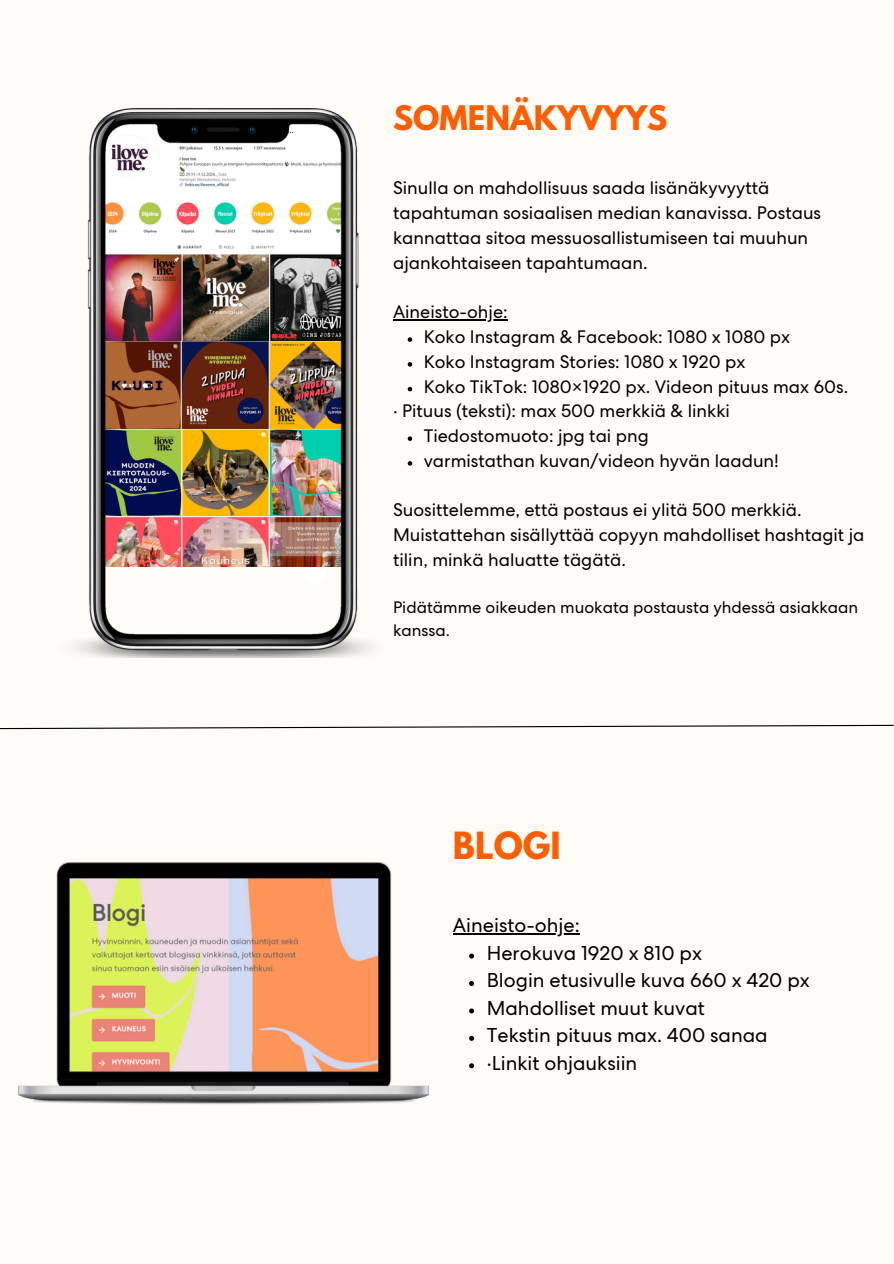
<style>
.page{position:relative;width:894px;height:1264px;background:#fff}
.page>*{position:absolute;margin:0;border:0;box-sizing:border-box;transform-origin:0 0}
.t1{font:700 33.15px "League Spartan";color:#fe5e00}
.t2{font:700 30px "League Spartan";color:#fe5e00}
.t3{font:19.95px "Centra No 2";color:#000}
.t4{font:18px/24.8px "Centra No 2";color:#000}
.t5{font:16.5px/22.5px "Centra No 2";color:#000}
</style>
<div class="page">
<div style="left:0;top:0;width:893px;height:1263px;background:#fffbf6"></div>
<svg style="left:0;top:724px;width:893px;height:5px"></svg>
<img style="left:19px;top:862px;width:409px;height:242px">
<img style="left:74px;top:108px;width:298px;height:549px">
<hr style="left:393px;top:319px;width:114px;height:1px;background:#000">
<svg style="left:407px;top:337px;width:5px;height:5px"></svg>
<svg style="left:407px;top:362px;width:5px;height:4px"></svg>
<svg style="left:407px;top:387px;width:5px;height:4px"></svg>
<svg style="left:407px;top:436px;width:5px;height:5px"></svg>
<svg style="left:407px;top:461px;width:5px;height:4px"></svg>
<hr style="left:453px;top:933px;width:126px;height:1px;background:#000">
<svg style="left:469px;top:953px;width:5px;height:5px"></svg>
<svg style="left:469px;top:981px;width:5px;height:5px"></svg>
<svg style="left:469px;top:1008px;width:5px;height:5px"></svg>
<svg style="left:469px;top:1035px;width:5px;height:5px"></svg>
<svg style="left:469px;top:1063px;width:5px;height:5px"></svg>
<h1 class="t2" style="left:393px;top:103px;width:275px">SOMENÄKYVYYS</h1>
<h2 class="t4" style="left:393px;top:178px;width:429px">Sinulla on mahdollisuus saada lisänäkyvyyttä tapahtuman sosiaalisen median kanavissa. Postaus kannattaa sitoa messuosallistumiseen tai muuhun ajankohtaiseen tapahtumaan.</h2>
<h2 class="t4" style="left:393px;top:302px;width:116px">Aineisto-ohje:</h2>
<p class="t4" style="left:423px;top:327px;width:368px">Koko Instagram &amp; Facebook: 1080 x 1080 px</p>
<p class="t4" style="left:423px;top:352px;width:323px">Koko Instagram Stories: 1080 x 1920 px</p>
<p class="t4" style="left:423px;top:376px;width:426px">Koko TikTok: 1080×1920 px. Videon pituus max 60s.</p>
<h2 class="t4" style="left:393px;top:401px;width:338px">· Pituus (teksti): max 500 merkkiä &amp; linkki</h2>
<p class="t4" style="left:423px;top:426px;width:226px">Tiedostomuoto: jpg tai png</p>
<p class="t4" style="left:423px;top:451px;width:356px">varmistathan kuvan/videon hyvän laadun!</p>
<h2 class="t4" style="left:393px;top:500px;width:473px">Suosittelemme, että postaus ei ylitä 500 merkkiä.<br>Muistattehan sisällyttää copyyn mahdolliset hashtagit ja tilin, minkä haluatte tägätä.</h2>
<p class="t5" style="left:393px;top:598px;width:466px">Pidätämme oikeuden muokata postausta yhdessä asiakkaan kanssa.</p>
<p class="t1" style="left:453px;top:829px;width:109px">BLOGI</p>
<p class="t3" style="left:453px;top:918px;width:128px">Aineisto-ohje:</p>
<h1 class="t3" style="left:486px;top:945px;width:217px">Herokuva 1920 x 810 px</h1>
<h2 class="t3" style="left:486px;top:973px;width:324px">Blogin etusivulle kuva 660 x 420 px</h2>
<p class="t3" style="left:486px;top:1000px;width:219px">Mahdolliset muut kuvat</p>
<p class="t3" style="left:486px;top:1028px;width:282px">Tekstin pituus max. 400 sanaa</p>
<p class="t3" style="left:486px;top:1055px;width:152px">·Linkit ohjauksiin</p>
</div>
